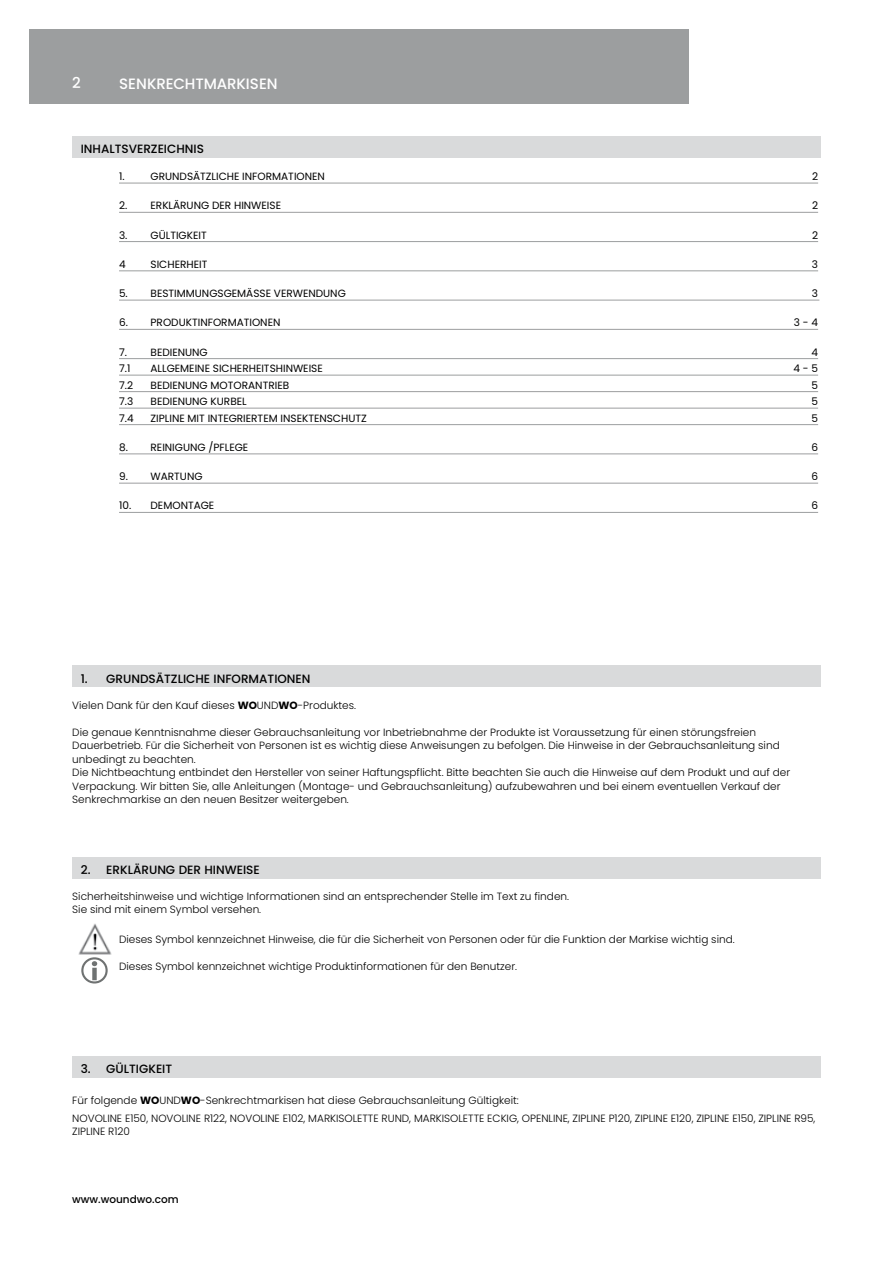
<style>
.page{position:relative;width:893px;height:1263px;background:#fff}
.page>*{position:absolute;margin:0;border:0;box-sizing:border-box;transform-origin:0 0}
.t1{font:500 15px "Poppins";letter-spacing:-.005em;color:#fff}
.t2{font:500 12px "Poppins";color:#000}
.t3{font:300 10.5px/13.5px "Poppins";color:#000}
.t4{font:10.5px "Poppins";color:#000}
.t5{font:500 10.5px "Poppins";color:#000}
.s1{font-weight:700}
</style>
<div class="page">
<div style="left:30px;top:30px;width:659px;height:74px;background:#9c9e9f"></div>
<div style="left:72px;top:136px;width:749px;height:21px;background:#d9dadb"></div>
<div style="left:72px;top:1056px;width:749px;height:21px;background:#d9dadb"></div>
<div style="left:72px;top:666px;width:749px;height:21px;background:#d9dadb"></div>
<div style="left:72px;top:857px;width:749px;height:21px;background:#d9dadb"></div>
<img style="left:78px;top:923px;width:34px;height:32px">
<svg style="left:81px;top:957px;width:27px;height:26px"></svg>
<hr style="left:119px;top:183px;width:699px;height:1px;background:#9c9e9f">
<hr style="left:119px;top:212px;width:699px;height:1px;background:#9c9e9f">
<hr style="left:119px;top:241px;width:699px;height:1px;background:#9c9e9f">
<hr style="left:119px;top:271px;width:699px;height:1px;background:#9c9e9f">
<hr style="left:119px;top:300px;width:700px;height:1px;background:#9c9e9f">
<hr style="left:119px;top:329px;width:699px;height:1px;background:#9c9e9f">
<hr style="left:119px;top:358px;width:699px;height:1px;background:#9c9e9f">
<hr style="left:119px;top:375px;width:699px;height:1px;background:#9c9e9f">
<hr style="left:119px;top:391px;width:699px;height:1px;background:#9c9e9f">
<hr style="left:119px;top:408px;width:699px;height:1px;background:#9c9e9f">
<hr style="left:119px;top:424px;width:699px;height:1px;background:#9c9e9f">
<hr style="left:119px;top:454px;width:699px;height:1px;background:#9c9e9f">
<hr style="left:119px;top:483px;width:699px;height:1px;background:#9c9e9f">
<hr style="left:119px;top:512px;width:699px;height:1px;background:#9c9e9f">
<h1 class="t1" style="left:72px;top:74px;width:10px">2</h1>
<h1 class="t1" style="left:119px;top:75px;width:160px">SENKRECHTMARKISEN</h1>
<p class="t2" style="left:81px;top:142px;width:125px">INHALTSVERZEICHNIS</p>
<p class="t4" style="left:119px;top:170px;width:7px">1.</p>
<p class="t4" style="left:151px;top:170px;width:176px">GRUNDSÄTZLICHE INFORMATIONEN</p>
<p class="t4" style="left:812px;top:170px;width:8px">2</p>
<p class="t4" style="left:119px;top:200px;width:163px">2. ERKLÄRUNG DER HINWEISE</p>
<p class="t4" style="left:812px;top:200px;width:8px">2</p>
<p class="t4" style="left:119px;top:229px;width:89px">3. GÜLTIGKEIT</p>
<p class="t4" style="left:812px;top:229px;width:8px">2</p>
<p class="t4" style="left:119px;top:258px;width:8px">4</p>
<p class="t4" style="left:151px;top:258px;width:58px">SICHERHEIT</p>
<p class="t4" style="left:812px;top:258px;width:8px">3</p>
<p class="t4" style="left:119px;top:287px;width:228px">5. BESTIMMUNGSGEMÄSSE VERWENDUNG</p>
<p class="t4" style="left:812px;top:287px;width:8px">3</p>
<p class="t4" style="left:119px;top:317px;width:163px">6. PRODUKTINFORMATIONEN</p>
<p class="t4" style="left:794px;top:317px;width:26px">3 - 4</p>
<p class="t4" style="left:119px;top:346px;width:90px">7. BEDIENUNG</p>
<p class="t4" style="left:811px;top:346px;width:8px">4</p>
<p class="t4" style="left:119px;top:362px;width:13px">7.1</p>
<p class="t4" style="left:151px;top:362px;width:174px">ALLGEMEINE SICHERHEITSHINWEISE</p>
<p class="t4" style="left:793px;top:362px;width:26px">4 - 5</p>
<p class="t4" style="left:119px;top:379px;width:15px">7.2</p>
<p class="t4" style="left:151px;top:379px;width:140px">BEDIENUNG MOTORANTRIEB</p>
<p class="t4" style="left:811px;top:379px;width:8px">5</p>
<p class="t4" style="left:119px;top:395px;width:16px">7.3</p>
<p class="t4" style="left:151px;top:395px;width:98px">BEDIENUNG KURBEL</p>
<p class="t4" style="left:811px;top:395px;width:8px">5</p>
<p class="t4" style="left:119px;top:412px;width:16px">7.4</p>
<p class="t4" style="left:151px;top:412px;width:218px">ZIPLINE MIT INTEGRIERTEM INSEKTENSCHUTZ</p>
<p class="t4" style="left:811px;top:412px;width:8px">5</p>
<p class="t4" style="left:119px;top:441px;width:131px">8. REINIGUNG /PFLEGE</p>
<p class="t4" style="left:811px;top:441px;width:8px">6</p>
<p class="t4" style="left:119px;top:470px;width:85px">9. WARTUNG</p>
<p class="t4" style="left:811px;top:470px;width:8px">6</p>
<p class="t4" style="left:119px;top:500px;width:97px">10. DEMONTAGE</p>
<p class="t4" style="left:811px;top:500px;width:8px">6</p>
<p class="t2" style="left:81px;top:671px;width:231px">1. GRUNDSÄTZLICHE INFORMATIONEN</p>
<p class="t3" style="left:72px;top:698px;width:285px">Vielen Dank für den Kauf dieses <span class="s1">WO</span>UND<span class="s1">WO</span>-Produktes.</p>
<p class="t3" style="left:72px;top:725px;width:719px">Die genaue Kenntnisnahme dieser Gebrauchsanleitung vor Inbetriebnahme der Produkte ist Voraussetzung für einen störungsfreien Dauerbetrieb. Für die Sicherheit von Personen ist es wichtig diese Anweisungen zu befolgen. Die Hinweise in der Gebrauchsanleitung sind unbedingt zu beachten.<br>Die Nichtbeachtung entbindet den Hersteller von seiner Haftungspflicht. Bitte beachten Sie auch die Hinweise auf dem Produkt und auf der Verpackung. Wir bitten Sie, alle Anleitungen (Montage- und Gebrauchsanleitung) aufzubewahren und bei einem eventuellen Verkauf der Senkrechmarkise an den neuen Besitzer weitergeben.</p>
<p class="t2" style="left:81px;top:863px;width:180px">2. ERKLÄRUNG DER HINWEISE</p>
<p class="t3" style="left:72px;top:889px;width:498px">Sicherheitshinweise und wichtige Informationen sind an entsprechender Stelle im Text zu finden.<br>Sie sind mit einem Symbol versehen.</p>
<p class="t3" style="left:119px;top:933px;width:617px">Dieses Symbol kennzeichnet Hinweise, die für die Sicherheit von Personen oder für die Funktion der Markise wichtig sind.</p>
<p class="t3" style="left:119px;top:960px;width:399px">Dieses Symbol kennzeichnet wichtige Produktinformationen für den Benutzer.</p>
<p class="t2" style="left:81px;top:1062px;width:93px">3. GÜLTIGKEIT</p>
<p class="t3" style="left:72px;top:1091px;width:745px;line-height:18px">Für folgende <span class="s1">WO</span>UND<span class="s1">WO</span>-Senkrechtmarkisen hat diese Gebrauchsanleitung Gültigkeit:<br>NOVOLINE E150, NOVOLINE R122, NOVOLINE E102, MARKISOLETTE RUND, MARKISOLETTE ECKIG, OPENLINE, ZIPLINE P120, ZIPLINE E120, ZIPLINE E150, ZIPLINE R95,</p>
<p class="t3" style="left:72px;top:1125px;width:59px">ZIPLINE R120</p>
<p class="t5" style="left:72px;top:1194px;width:108px">www.woundwo.com</p>
</div>
